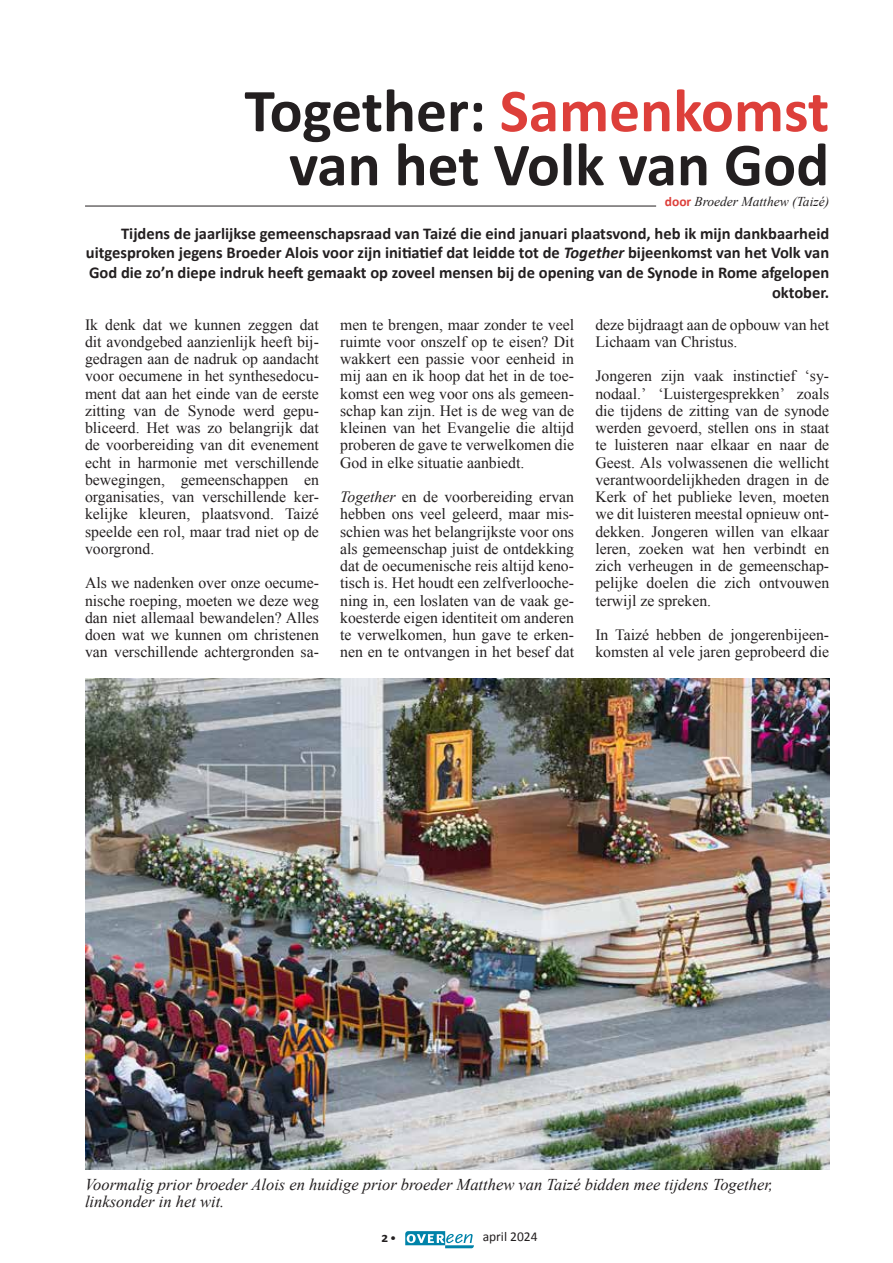
<style>
.page{position:relative;width:893px;height:1263px;background:#fff}
.page>*{position:absolute;margin:0;border:0;box-sizing:border-box;transform-origin:0 0}
.t1{font:700 61.5px/54px "Calibri";color:#231f20;text-align:right}
.t2{font:700 16.5px/19.8px "Calibri";color:#231f20;text-align:right}
.t3{font:italic 16.5px/17.2px "Times New Roman";color:#231f20}
.t4{font:15.75px/17.2px "Times New Roman";color:#231f20;text-align:justify}
.t5{font:italic 13.5px "Times New Roman";color:#231f20}
.t6{font:13.5px "Calibri";color:#231f20}
.t7{font:700 13.5px "Calibri";color:#231f20}
.s1{color:#dd3f3a}
.s2{font-family:"Calibri";font-weight:700;font-style:normal;color:#dd3f3a}
.s3{font-style:italic}
.s4{font-family:"Nunito";font-weight:400;font-size:10.5px}
</style>
<div class="page">
<svg style="left:405px;top:1231px;width:69px;height:17px"></svg>
<img style="left:85px;top:679px;width:745px;height:490px">
<hr style="left:85px;top:206px;width:571px;height:1px;background:#231f20">
<h1 class="t1" style="left:244px;top:81px;width:586px">Together: <span class="s1">Samenkomst </span>van het Volk van God</h1>
<p class="t5" style="left:665px;top:192px;width:166px"><span class="s2">door</span> Broeder Matthew (Taizé)</p>
<p class="t2" style="left:86px;top:222px;width:745px">Tijdens de jaarlijkse gemeenschapsraad van Taizé die eind januari plaatsvond, heb ik mijn dankbaarheid uitgesproken jegens Broeder Alois voor zijn initiatief dat leidde tot de <span class="s3">Together</span> bijeenkomst van het Volk van God die zo’n diepe indruk heeft gemaakt op zoveel mensen bij de opening van de Synode in Rome afgelopen oktober.</p>
<p class="t4" style="left:85px;top:315px;width:235px">Ik denk dat we kunnen zeggen dat dit avondgebed aanzienlijk heeft bij&shy;gedragen aan de nadruk op aandacht voor oecumene in het synthesedocu&shy;ment dat aan het einde van de eerste zitting van de Synode werd gepu&shy;bliceerd. Het was zo belangrijk dat de voorbereiding van dit evenement echt in harmonie met verschillende bewegingen, gemeenschappen en organisaties, van verschillende ker&shy;kelijke kleuren, plaatsvond. Taizé speelde een rol, maar trad niet op de voorgrond.</p>
<p class="t4" style="left:85px;top:574px;width:235px">Als we nadenken over onze oecume&shy;nische roeping, moeten we deze weg dan niet allemaal bewandelen? Alles doen wat we kunnen om christenen van verschillende achtergronden sa-</p>
<p class="t4" style="left:340px;top:315px;width:235px">men te brengen, maar zonder te veel ruimte voor onszelf op te eisen? Dit wakkert een passie voor eenheid in mij aan en ik hoop dat het in de toe&shy;komst een weg voor ons als gemeen&shy;schap kan zijn. Het is de weg van de kleinen van het Evangelie die altijd proberen de gave te verwelkomen die God in elke situatie aanbiedt.</p>
<p class="t4" style="left:340px;top:488px;width:235px"><span class="s3">Together</span> en de voorbereiding ervan hebben ons veel geleerd, maar mis&shy;schien was het belangrijkste voor ons als gemeenschap juist de ontdekking dat de oecumenische reis altijd keno&shy;tisch is. Het houdt een zelfverlooche&shy;ning in, een loslaten van de vaak ge&shy;koesterde eigen identiteit om anderen te verwelkomen, hun gave te erken&shy;nen en te ontvangen in het besef dat</p>
<p class="t4" style="left:595px;top:315px;width:235px">deze bijdraagt aan de opbouw van het<br>Lichaam van Christus.</p>
<p class="t4" style="left:595px;top:367px;width:235px">Jongeren zijn vaak instinctief ‘sy&shy;nodaal.’ ‘Luistergesprekken’ zoals die tijdens de zitting van de synode werden gevoerd, stellen ons in staat te luisteren naar elkaar en naar de Geest. Als volwassenen die wellicht verantwoordelijkheden dragen in de Kerk of het publieke leven, moeten we dit luisteren meestal opnieuw ont&shy;dekken. Jongeren willen van elkaar leren, zoeken wat hen verbindt en zich verheugen in de gemeenschap&shy;pelijke doelen die zich ontvouwen terwijl ze spreken.</p>
<p class="t4" style="left:595px;top:626px;width:235px">In Taizé hebben de jongerenbijeen&shy;komsten al vele jaren geprobeerd die</p>
<p class="t3" style="left:85px;top:1175px;width:689px">Voormalig prior broeder Alois en huidige prior broeder Matthew van Taizé bidden mee tijdens Together, linksonder in het wit.</p>
<p class="t7" style="left:381px;top:1229px;width:16px">2 <span class="s4">•</span></p>
<p class="t6" style="left:483px;top:1228px;width:56px">april 2024</p>
</div>
